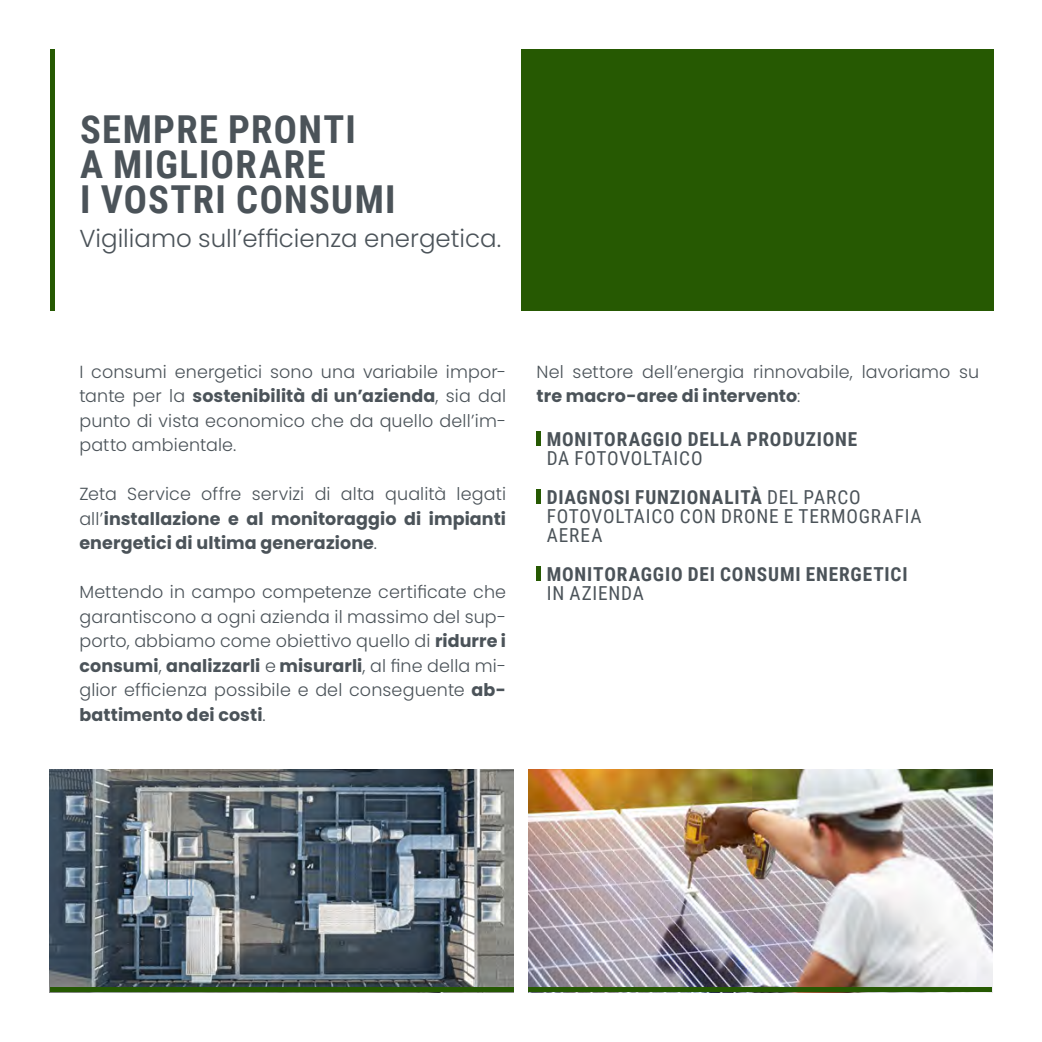
<style>
.page{position:relative;width:1042px;height:1042px;background:#fff}
.page>*{position:absolute;margin:0;border:0;box-sizing:border-box;transform-origin:0 0}
.t1{font:700 38.5px/35px "Roboto Condensed";letter-spacing:.035em;color:#4b5359}
.t2{font:300 24.5px "Poppins";color:#4b5359}
.t3{font:19.25px/38.5px "Roboto Condensed";letter-spacing:.04em;color:#4b5359}
.t4{font:700 19.25px "Roboto Condensed";letter-spacing:.04em;color:#4b5359}
.t5{font:300 17.5px/24.5px "Poppins";letter-spacing:.01em;color:#4b5359;text-align:justify}
.t6{font:700 17.5px/24.5px "Poppins";letter-spacing:.005em;color:#4b5359;text-align:justify}
.s1{font-weight:700}
.s2{font-weight:300}
</style>
<div class="page">
<img style="left:50px;top:769px;width:463px;height:218px">
<img style="left:528px;top:769px;width:464px;height:218px">
<div style="left:50px;top:987px;width:463px;height:5px;background:#265902"></div>
<div style="left:528px;top:987px;width:464px;height:5px;background:#265902"></div>
<div style="left:521px;top:50px;width:472px;height:261px;background:#265902"></div>
<div style="left:50px;top:50px;width:5px;height:261px;background:#265902"></div>
<div style="left:536px;top:431px;width:5px;height:15px;background:#265902"></div>
<div style="left:536px;top:489px;width:5px;height:15px;background:#265902"></div>
<div style="left:536px;top:566px;width:5px;height:15px;background:#265902"></div>
<h1 class="t1" style="left:80px;top:110px;width:317px">SEMPRE PRONTI<br>A MIGLIORARE<br>I VOSTRI CONSUMI</h1>
<h2 class="t2" style="left:79px;top:224px;width:423px">Vigiliamo sull’efficienza energetica.</h2>
<p class="t5" style="left:79px;top:359px;width:428px">I consumi energetici sono una variabile impor&shy;tante per la <span class="s1">sostenibilità di un’azienda</span>, sia dal punto di vista economico che da quello dell’im&shy;patto ambientale.</p>
<p class="t6" style="left:79px;top:482px;width:428px"><span class="s2">Zeta Service offre servizi di alta qualità legati all’</span>installazione e al monitoraggio di impianti energetici di ultima generazione<span class="s2">.</span></p>
<p class="t5" style="left:79px;top:580px;width:428px">Mettendo in campo competenze certificate che garantiscono a ogni azienda il massimo del sup&shy;porto, abbiamo come obiettivo quello di <span class="s1">ridurre i consumi</span>, <span class="s1">analizzarli</span> e <span class="s1">misurarli</span>, al fine della mi&shy;glior efficienza possibile e del conseguente <span class="s1">ab&shy;battimento dei costi</span>.</p>
<p class="t5" style="left:536px;top:359px;width:444px">Nel settore dell’energia rinnovabile, lavoriamo su <span class="s1">tre macro-aree di intervento</span>:</p>
<p class="t4" style="left:547px;top:426px;width:312px">MONITORAGGIO DELLA PRODUZIONE</p>
<p class="t3" style="left:547px;top:438px;width:315px">DA FOTOVOLTAICO<br><span class="s1">DIAGNOSI FUNZIONALITÀ</span> DEL PARCO</p>
<p class="t3" style="left:547px;top:506px;width:376px;line-height:19.2px">FOTOVOLTAICO CON DRONE E TERMOGRAFIA<br>AEREA</p>
<p class="t4" style="left:547px;top:560px;width:362px">MONITORAGGIO DEI CONSUMI ENERGETICI</p>
<p class="t3" style="left:547px;top:573px;width:99px">IN AZIENDA</p>
</div>
